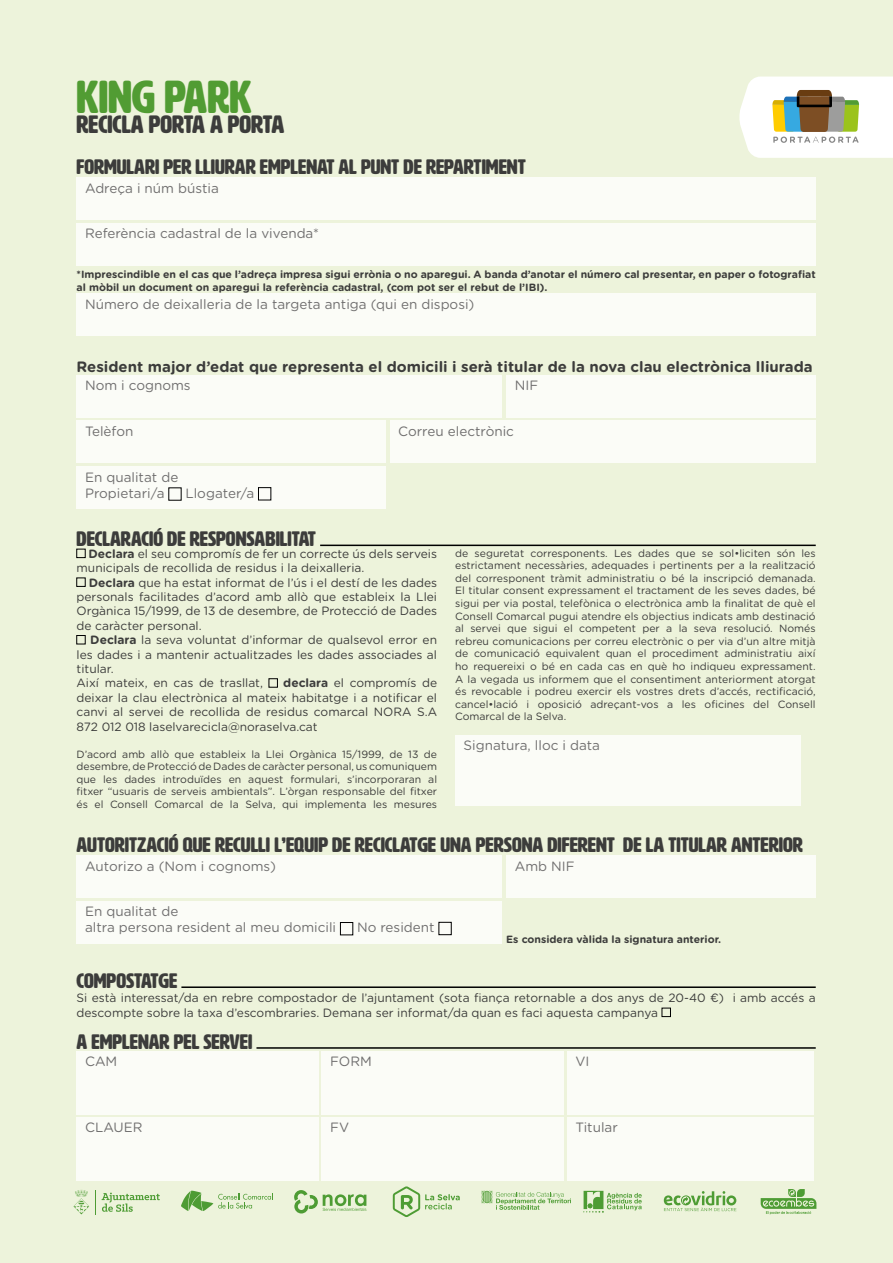
<style>
.page{position:relative;width:893px;height:1263px;background:#edf3db}
.page>*{position:absolute;margin:0;border:0;box-sizing:border-box;transform-origin:0 0}
.t1{font:45.6px "HWT Artz";color:#519c33}
.t2{font:24.75px "HWT Artz";color:#3c3c3b}
.t3{font:20.7px "HWT Artz";color:#3c3c3b}
.t4{font:700 15px "Gotham Rounded";color:#3c3c3b}
.t5{font:13.5px/16.2px "Gotham Rounded";color:#706f6f}
.t6{font:12px/14.4px "Gotham Rounded";color:#3c3c3b}
.t7{font:10.5px/12.6px "Gotham Rounded";color:#3c3c3b;text-align:justify}
.t8{font:700 10.5px/12.6px "Gotham Rounded";color:#3c3c3b}
.s1{font-weight:700}
</style>
<div class="page">
<svg style="left:739px;top:77px;width:154px;height:81px;background:#dcddcf"></svg>
<div style="left:77px;top:177px;width:739px;height:43px;background:#fbfcf7"></div>
<div style="left:77px;top:223px;width:739px;height:42px;background:#fbfcf7"></div>
<div style="left:77px;top:294px;width:739px;height:42px;background:#fbfcf7"></div>
<div style="left:77px;top:375px;width:425px;height:43px;background:#fbfcf7"></div>
<div style="left:506px;top:375px;width:310px;height:43px;background:#fbfcf7"></div>
<div style="left:77px;top:421px;width:309px;height:42px;background:#fbfcf7"></div>
<div style="left:390px;top:421px;width:426px;height:42px;background:#fbfcf7"></div>
<div style="left:77px;top:466px;width:309px;height:43px;background:#fbfcf7"></div>
<div style="left:258px;top:487px;width:13px;height:13px;border:1px solid #000"></div>
<hr style="left:320px;top:545px;width:496px;height:1px;background:#000">
<div style="left:77px;top:549px;width:8px;height:9px;border:1px solid #000"></div>
<div style="left:77px;top:578px;width:8px;height:9px;border:1px solid #000"></div>
<div style="left:77px;top:635px;width:8px;height:9px;border:1px solid #000"></div>
<div style="left:269px;top:678px;width:9px;height:9px;border:1px solid #000"></div>
<div style="left:455px;top:735px;width:346px;height:71px;background:#fbfcf7"></div>
<div style="left:77px;top:855px;width:425px;height:43px;background:#fbfcf7"></div>
<div style="left:506px;top:855px;width:310px;height:43px;background:#fbfcf7"></div>
<div style="left:77px;top:901px;width:425px;height:42px;background:#fbfcf7"></div>
<div style="left:340px;top:922px;width:13px;height:13px;border:1px solid #000"></div>
<div style="left:439px;top:922px;width:12px;height:13px;border:1px solid #000"></div>
<hr style="left:181px;top:986px;width:635px;height:2px;background:#000">
<div style="left:662px;top:1008px;width:9px;height:9px;border:1px solid #000"></div>
<hr style="left:256px;top:1047px;width:560px;height:2px;background:#000">
<div style="left:77px;top:1051px;width:242px;height:63px;background:#fbfcf7"></div>
<div style="left:322px;top:1051px;width:242px;height:63px;background:#fbfcf7"></div>
<div style="left:567px;top:1051px;width:246px;height:63px;background:#fbfcf7"></div>
<div style="left:77px;top:1117px;width:242px;height:63px;background:#fbfcf7"></div>
<div style="left:322px;top:1117px;width:242px;height:63px;background:#fbfcf7"></div>
<div style="left:567px;top:1117px;width:246px;height:63px;background:#fbfcf7"></div>
<svg style="left:294px;top:1190px;width:72px;height:23px"></svg>
<svg style="left:761px;top:1189px;width:55px;height:25px"></svg>
<svg style="left:664px;top:1191px;width:72px;height:20px"></svg>
<svg style="left:393px;top:1186px;width:67px;height:31px"></svg>
<svg style="left:181px;top:1190px;width:92px;height:21px"></svg>
<svg style="left:583px;top:1191px;width:59px;height:22px"></svg>
<svg style="left:482px;top:1191px;width:89px;height:19px"></svg>
<svg style="left:102px;top:1192px;width:58px;height:20px"></svg>
<svg style="left:95px;top:1190px;width:1px;height:24px"></svg>
<svg style="left:73px;top:1190px;width:16px;height:24px"></svg>
<h1 class="t1" style="left:77px;top:73px;width:177px">KING PARK</h1>
<h2 class="t2" style="left:77px;top:111px;width:209px">RECICLA PORTA A PORTA</h2>
<h3 class="t3" style="left:77px;top:156px;width:451px">FORMULARI PER LLIURAR EMPLENAT AL PUNT DE REPARTIMENT</h3>
<p class="t5" style="left:85px;top:179px;width:135px">Adreça i núm bústia</p>
<p class="t5" style="left:85px;top:225px;width:235px">Referència cadastral de la vivenda*</p>
<p class="t8" style="left:77px;top:268px;width:741px">*Imprescindible en el cas que l’adreça impresa sigui errònia o no aparegui. A banda d’anotar el número cal presentar, en paper o fotografiat al mòbil un document on aparegui la referència cadastral, (com pot ser el rebut de l’IBI).</p>
<p class="t5" style="left:85px;top:295px;width:391px">Número de deixalleria de la targeta antiga (qui en disposi)</p>
<h3 class="t4" style="left:77px;top:356px;width:738px">Resident major d’edat que representa el domicili i serà titular de la nova clau electrònica lliurada</h3>
<p class="t5" style="left:85px;top:377px;width:107px">Nom i cognoms</p>
<p class="t5" style="left:515px;top:377px;width:25px">NIF</p>
<p class="t5" style="left:85px;top:422px;width:50px">Telèfon</p>
<p class="t5" style="left:398px;top:422px;width:117px">Correu electrònic</p>
<p class="t5" style="left:85px;top:468px;width:95px">En qualitat de<br>Propietari/a</p>
<p class="t5" style="left:185px;top:484px;width:70px">Llogater/a</p>
<h3 class="t3" style="left:77px;top:528px;width:241px">DECLARACIÓ DE RESPONSABILITAT</h3>
<p class="t6" style="left:77px;top:546px;width:362px;text-indent:12px"><span class="s1">Declara</span> el seu compromís de fer un correcte ús dels serveis municipals de recollida de residus i la deixalleria.</p>
<p class="t6" style="left:77px;top:575px;width:362px;text-align:justify;text-indent:12px"><span class="s1">Declara</span> que ha estat informat de l’ús i el destí de les dades personals facilitades d’acord amb allò que estableix la Llei Orgànica 15/1999, de 13 de desembre, de Protecció de Dades de caràcter personal.</p>
<p class="t6" style="left:77px;top:632px;width:362px;text-indent:14px"><span class="s1">Declara</span> la seva voluntat d’informar de qualsevol error en les dades i a mantenir actualitzades les dades associades al titular.<br>Així mateix, en cas de trasllat,</p>
<p class="t7" style="left:455px;top:546px;width:362px">de seguretat corresponents. Les dades que se sol•liciten són les estrictament necessàries, adequades i pertinents per a la realització del corresponent tràmit administratiu o bé la inscripció demanada.<br>El titular consent expressament el tractament de les seves dades, bé sigui per via postal, telefònica o electrònica amb la finalitat de què el Consell Comarcal pugui atendre els objectius indicats amb destinació al servei que sigui el competent per a la seva resolució. Només rebreu comunicacions per correu electrònic o per via d’un altre mitjà de comunicació equivalent quan el procediment administratiu així ho requereixi o bé en cada cas en què ho indiqueu expressament.<br>A la vegada us informem que el consentiment anteriorment atorgat és revocable i podreu exercir els vostres drets d’accés, rectificació, cancel•lació i oposició adreçant-vos a les oficines del Consell Comarcal de la Selva.</p>
<p class="t5" style="left:464px;top:737px;width:138px">Signatura, lloc i data</p>
<p class="t6" style="left:77px;top:675px;width:362px;text-align:justify;text-indent:207px"><span class="s1">declara</span> el compromís de deixar la clau electrònica al mateix habitatge i a notificar el canvi al servei de recollida de residus comarcal NORA S.A 872 012 018 laselvarecicla@noraselva.cat</p>
<p class="t7" style="left:77px;top:747px;width:362px">D’acord amb allò que estableix la Llei Orgànica 15/1999, de 13 de desembre, de Protecció de Dades de caràcter personal, us comuniquem que les dades introduïdes en aquest formulari, s’incorporaran al fitxer “usuaris de serveis ambientals”. L’òrgan responsable del fitxer és el Consell Comarcal de la Selva, qui implementa les mesures</p>
<h3 class="t3" style="left:77px;top:834px;width:728px">AUTORITZACIÓ QUE RECULLI L’EQUIP DE RECICLATGE UNA PERSONA DIFERENT DE LA TITULAR ANTERIOR</h3>
<p class="t5" style="left:85px;top:857px;width:192px">Autorizo a (Nom i cognoms)</p>
<p class="t5" style="left:515px;top:857px;width:61px">Amb NIF</p>
<p class="t5" style="left:85px;top:903px;width:253px">En qualitat de<br>altra persona resident al meu domicili</p>
<p class="t5" style="left:357px;top:919px;width:79px">No resident</p>
<p class="t8" style="left:506px;top:933px;width:216px">Es considera vàlida la signatura anterior.</p>
<h3 class="t3" style="left:77px;top:970px;width:102px">COMPOSTATGE</h3>
<p class="t6" style="left:77px;top:990px;width:741px">Si està interessat/da en rebre compostador de l’ajuntament (sota fiança retornable a dos anys de 20-40 €) i amb accés a descompte sobre la taxa d’escombraries. Demana ser informat/da quan es faci aquesta campanya</p>
<h3 class="t3" style="left:77px;top:1030px;width:177px">A EMPLENAR PEL SERVEI</h3>
<p class="t5" style="left:85px;top:1053px;width:34px">CAM</p>
<p class="t5" style="left:330px;top:1053px;width:43px">FORM</p>
<p class="t5" style="left:575px;top:1053px;width:15px">VI</p>
<p class="t5" style="left:85px;top:1118px;width:59px">CLAUER</p>
<p class="t5" style="left:330px;top:1118px;width:20px">FV</p>
<p class="t5" style="left:575px;top:1118px;width:44px">Titular</p>
</div>
